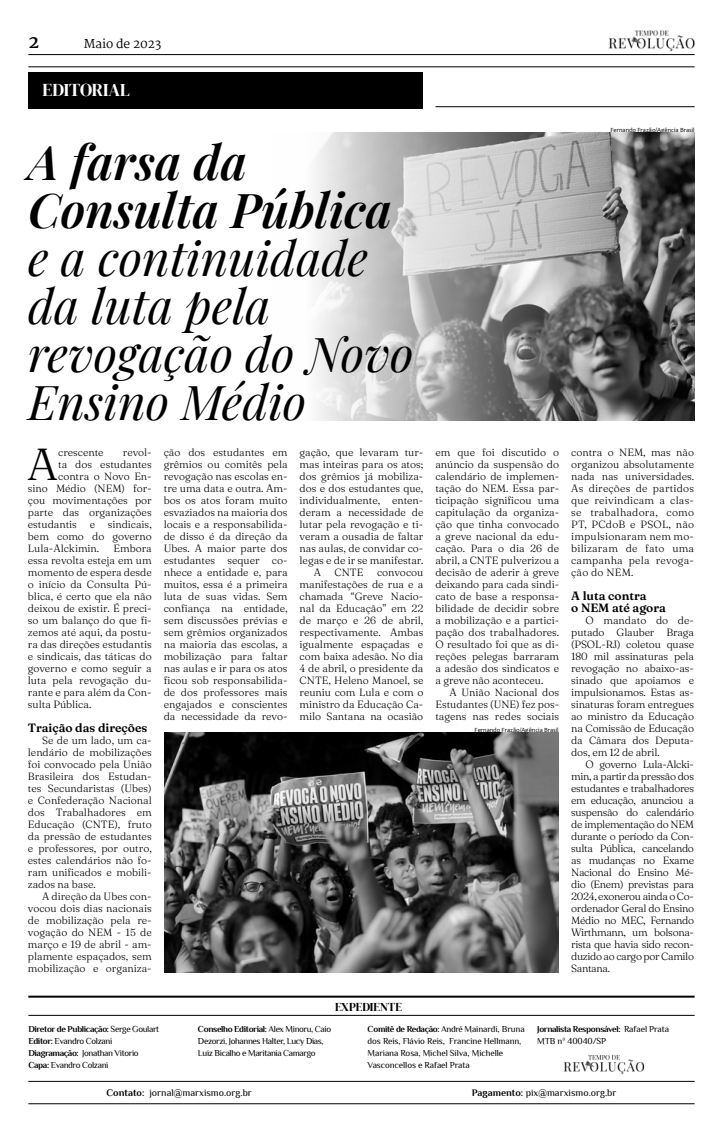
<style>
.page{position:relative;width:723px;height:1134px;background:#fff}
.page>*{position:absolute;margin:0;border:0;box-sizing:border-box;transform-origin:0 0}
.t1{font:italic 48px/48px "Playfair Display";color:#000}
.t2{font:italic 600 48px/48px "Playfair Display";color:#000}
.t3{font:300 44.8px "Fraunces 9 pt";color:#000}
.t4{font:18px "DM Serif Display";color:#fff}
.t5{font:700 18px "Martel";color:#000}
.t6{font:600 12px/12px "Fraunces 9 pt";color:#000}
.t7{font:12px "Martel";color:#000}
.t8{font:12px "DM Serif Display";color:#000}
.t9{font:300 10.5px/12px "Fraunces 9 pt";color:#000;text-align:justify}
.t10{font:10px "Philosopher";color:#000}
.t11{font:9px/12px "Philosopher";letter-spacing:-.04em;color:#000}
.t12{font:9px/12px "Philosopher";letter-spacing:-.02em;color:#000}
.t13{font:6.3px "Candara";color:#000}
.s1{font-weight:700}
</style>
<div class="page">
<hr style="left:28px;top:54px;width:666px;height:1px;background:#000">
<img style="left:609px;top:30px;width:85px;height:22px">
<div style="left:28px;top:72px;width:395px;height:36px;background:#000"></div>
<hr style="left:28px;top:66px;width:666px;height:1px;background:#000">
<hr style="left:435px;top:106px;width:259px;height:1px;background:#000">
<hr style="left:28px;top:1103px;width:666px;height:1px;background:#000">
<img style="left:564px;top:1055px;width:81px;height:19px">
<hr style="left:28px;top:996px;width:666px;height:2px;background:#000">
<hr style="left:28px;top:1081px;width:666px;height:1px;background:#000">
<hr style="left:28px;top:1015px;width:666px;height:1px;background:#000">
<img style="left:315px;top:132px;width:380px;height:288px">
<img style="left:164px;top:732px;width:395px;height:240px">
<h3 class="t5" style="left:28px;top:31px;width:12px">2</h3>
<p class="t7" style="left:84px;top:37px;width:79px">Maio de 2023</p>
<h3 class="t4" style="left:43px;top:79px;width:89px">EDITORIAL</h3>
<h1 class="t2" style="left:28px;top:134px;width:366px">A farsa da<br>Consulta Pública</h1>
<h1 class="t1" style="left:28px;top:230px;width:387px">e a continuidade da luta pela revogação do Novo<br>Ensino Médio</h1>
<h2 class="t3" style="left:27px;top:429px;width:32px">A</h2>
<p class="t9" style="left:58px;top:446px;width:47px">crescente</p>
<p class="t9" style="left:123px;top:446px;width:30px">revol-</p>
<p class="t9" style="left:58px;top:458px;width:95px">ta dos estudantes</p>
<p class="t9" style="left:58px;top:470px;width:95px">contra o Novo En-</p>
<p class="t9" style="left:28px;top:482px;width:125px">sino Médio (NEM) for-</p>
<p class="t9" style="left:28px;top:494px;width:125px">çou movimentações por</p>
<p class="t9" style="left:28px;top:506px;width:125px">parte das organizações</p>
<p class="t9" style="left:28px;top:518px;width:125px">estudantis e sindicais,</p>
<p class="t9" style="left:28px;top:530px;width:125px">bem como do governo</p>
<p class="t9" style="left:28px;top:542px;width:73px">Lula-Alckimin.</p>
<p class="t9" style="left:28px;top:542px;width:125px;text-indent:86px">Embora essa revolta esteja em um momento de espera desde o início da Consulta Pú&shy;blica, é certo que ela não deixou de existir. É preci&shy;so um balanço do que fi&shy;zemos até aqui, da postu&shy;ra das direções estudantis e sindicais, das táticas do governo e como seguir a luta pela revogação du&shy;rante e para além da Con&shy;sulta Pública.</p>
<p class="t6" style="left:28px;top:721px;width:121px">Traição das direções</p>
<p class="t9" style="left:28px;top:734px;width:125px;text-indent:14px">Se de um lado, um ca&shy;lendário de mobilizações foi convocado pela União Brasileira dos Estudan&shy;tes Secundaristas (Ubes) e Confederação Nacional dos Trabalhadores em Educação (CNTE), fruto da pressão de estudantes e professores, por outro, estes calendários não fo&shy;ram unificados e mobili&shy;zados na base.</p>
<p class="t9" style="left:28px;top:890px;width:125px;text-indent:14px">A direção da Ubes con&shy;vocou dois dias nacionais de mobilização pela re&shy;vogação do NEM - 15 de março e 19 de abril - am&shy;plamente espaçados, sem mobilização e organiza-</p>
<p class="t9" style="left:164px;top:446px;width:125px">ção dos estudantes em grêmios ou comitês pela revogação nas escolas en&shy;tre uma data e outra. Am&shy;bos os atos foram muito esvaziados na maioria dos locais e a responsabilida&shy;de disso é da direção da Ubes. A maior parte dos estudantes sequer co&shy;nhece a entidade e, para muitos, essa é a primeira luta de suas vidas. Sem confiança na entidade, sem discussões prévias e sem grêmios organizados na maioria das escolas, a mobilização para faltar nas aulas e ir para os atos ficou sob responsabilida&shy;de dos professores mais engajados e conscientes da necessidade da revo-</p>
<p class="t9" style="left:300px;top:446px;width:125px">gação, que levaram tur-</p>
<p class="t9" style="left:300px;top:458px;width:125px">mas inteiras para os atos;</p>
<p class="t9" style="left:300px;top:470px;width:125px">dos grêmios já mobiliza-</p>
<p class="t9" style="left:300px;top:482px;width:125px">dos e dos estudantes que,</p>
<p class="t9" style="left:300px;top:494px;width:125px">individualmente, enten-</p>
<p class="t9" style="left:300px;top:506px;width:125px">deram a necessidade de</p>
<p class="t9" style="left:300px;top:518px;width:125px">lutar pela revogação e ti-</p>
<p class="t9" style="left:300px;top:530px;width:125px">veram a ousadia de faltar</p>
<p class="t9" style="left:300px;top:542px;width:125px">nas aulas, de convidar co-</p>
<p class="t9" style="left:300px;top:554px;width:125px">legas e de ir se manifestar.</p>
<p class="t9" style="left:314px;top:566px;width:9px">A</p>
<p class="t9" style="left:334px;top:566px;width:30px">CNTE</p>
<p class="t9" style="left:300px;top:566px;width:125px;text-indent:77px">convocou manifestações de rua e a chamada “Greve Nacio&shy;nal da Educação” em 22 de março e 26 de abril, respectivamente. Ambas igualmente espaçadas e com baixa adesão. No dia 4 de abril, o presidente da CNTE, Heleno Manoel, se reuniu com Lula e com o ministro da Educação Ca&shy;milo Santana na ocasião</p>
<p class="t8" style="left:335px;top:999px;width:69px">EXPEDIENTE</p>
<p class="t13" style="left:610px;top:126px;width:86px">Fernando Frazão/Agência Brasil</p>
<p class="t9" style="left:435px;top:446px;width:125px">em que foi discutido o anúncio da suspensão do calendário de implemen&shy;tação do NEM. Essa par&shy;ticipação significou uma capitulação da organiza&shy;ção que tinha convocado a greve nacional da edu&shy;cação. Para o dia 26 de abril, a CNTE pulverizou a decisão de aderir à greve deixando para cada sindi&shy;cato de base a responsa&shy;bilidade de decidir sobre a mobilização e a partici&shy;pação dos trabalhadores.<br>O resultado foi que as di&shy;reções pelegas barraram a adesão dos sindicatos e a greve não aconteceu.</p>
<p class="t9" style="left:435px;top:686px;width:125px;text-indent:14px">A União Nacional dos Estudantes (UNE) fez pos&shy;tagens nas redes sociais</p>
<p class="t13" style="left:475px;top:726px;width:86px">Fernando Frazão/Agência Brasil</p>
<p class="t9" style="left:571px;top:446px;width:124px">contra o NEM, mas não organizou absolutamente nada nas universidades.<br>As direções de partidos que reivindicam a clas&shy;se trabalhadora, como PT, PCdoB e PSOL, não impulsionaram nem mo&shy;bilizaram de fato uma campanha pela revoga&shy;ção do NEM.</p>
<p class="t6" style="left:571px;top:589px;width:96px">A luta contra<br>o NEM até agora</p>
<p class="t9" style="left:571px;top:614px;width:124px;text-indent:14px">O mandato do de&shy;putado Glauber Braga (PSOL-RJ) coletou quase 180 mil assinaturas pela revogação no abaixo-as&shy;sinado que apoiamos e impulsionamos. Estas as&shy;sinaturas foram entregues ao ministro da Educação na Comissão de Educação da Câmara dos Deputa&shy;dos, em 12 de abril.</p>
<p class="t9" style="left:571px;top:758px;width:124px;text-indent:14px">O governo Lula-Alcki&shy;min, a partir da pressão dos estudantes e trabalhadores em educação, anunciou a suspensão do calendário de implementação do NEM durante o período da Con&shy;sulta Pública, cancelando as mudanças no Exame Nacional do Ensino Mé&shy;dio (Enem) previstas para 2024, exonerou ainda o Co&shy;ordenador Geral do Ensino Médio no MEC, Fernando Wirthmann, um bolsona&shy;rista que havia sido recon&shy;duzido ao cargo por Camilo Santana.</p>
<p class="t11" style="left:28px;top:1023px;width:132px"><span class="s1">Diretor de Publicação:</span> Serge Goulart<br><span class="s1">Editor:</span> Evandro Colzani<br><span class="s1">Diagramação:</span> Jonathan Vitorio<br><span class="s1">Capa:</span> Evandro Colzani</p>
<p class="t11" style="left:198px;top:1023px;width:135px"><span class="s1">Conselho Editorial:</span> Alex Minoru, Caio<br>Dezorzi, Johannes Halter, Lucy Dias,<br>Luiz Bicalho e Maritania Camargo</p>
<p class="t12" style="left:368px;top:1023px;width:159px"><span class="s1">Comitê de Redação:</span> André Mainardi, Bruna dos Reis, Flávio Reis, Francine Hellmann, Mariana Rosa, Michel Silva, Michelle Vasconcellos e Rafael Prata</p>
<p class="t12" style="left:537px;top:1023px;width:133px"><span class="s1">Jornalista Responsável:</span> Rafael Prata<br>MTB nº 40040/SP</p>
<p class="t10" style="left:106px;top:1086px;width:147px"><span class="s1">Contato:</span> jornal@marxismo.org.br</p>
<p class="t10" style="left:472px;top:1086px;width:146px"><span class="s1">Pagamento:</span> pix@marxismo.org.br</p>
</div>
